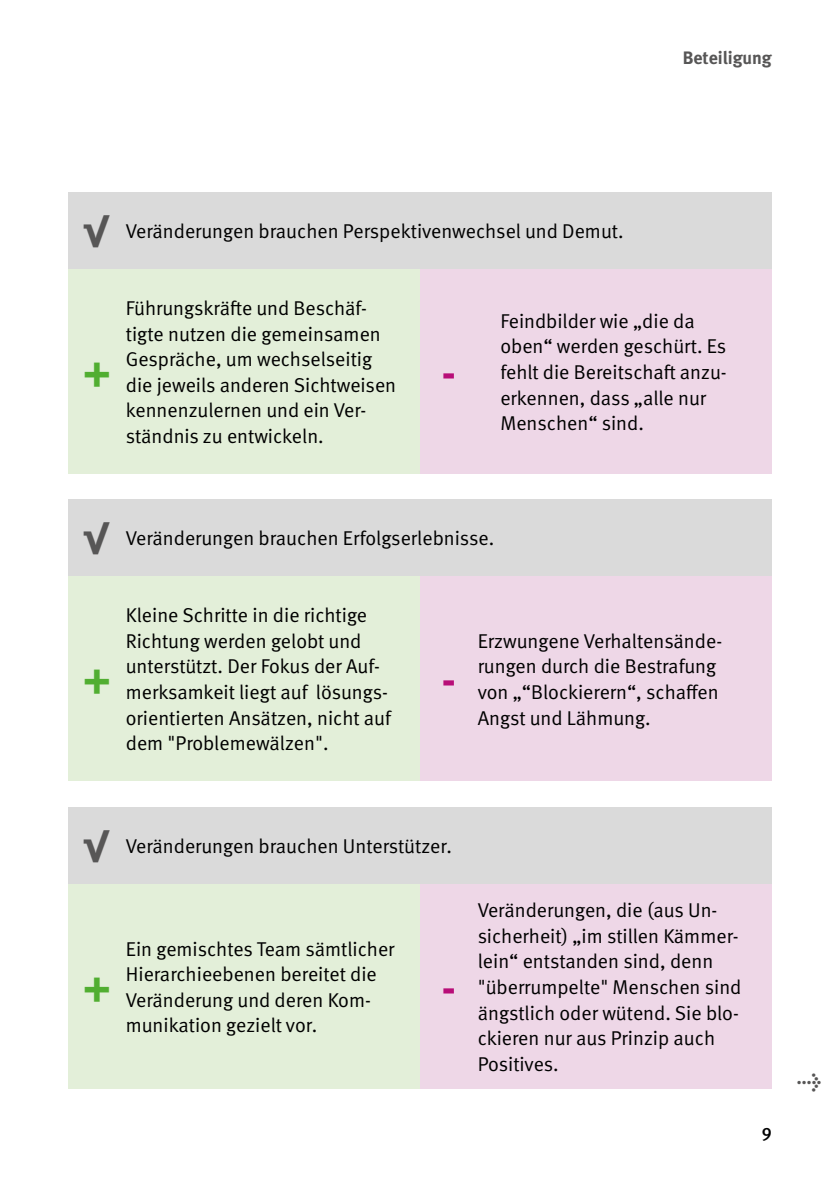
<style>
.page{position:relative;width:840px;height:1191px;background:#fff}
.page>*{position:absolute;margin:0;border:0;box-sizing:border-box;transform-origin:0 0}
._10pt_Fließtext{font:700 44px "DGUV Meta";color:#575656}
._10pt_Fließtext-2{font:700 44px "DGUV Meta";color:#51ae31}
._10pt_Fließtext-3{font:700 44px "DGUV Meta";color:#b80d78}
._10pt_Fließtext-4{font:20px/25.6px "DGUV Meta";color:#000}
.t1{font:700 20px "DGUV Meta";color:#575656}
.t2{font:700 18px "DGUV Meta";color:#575656}
.t3{font:500 18px "DGUV Meta";color:#000}
</style>
<div class="page">
<div style="left:68px;top:192px;width:703px;height:77px;background:#dadada"></div>
<div style="left:68px;top:269px;width:352px;height:205px;background:#e3efd9"></div>
<div style="left:420px;top:269px;width:351px;height:205px;background:#eed7e7"></div>
<div style="left:68px;top:499px;width:703px;height:77px;background:#dadada"></div>
<div style="left:68px;top:576px;width:352px;height:205px;background:#e3efd9"></div>
<div style="left:420px;top:576px;width:351px;height:205px;background:#eed7e7"></div>
<div style="left:68px;top:807px;width:703px;height:77px;background:#dadada"></div>
<div style="left:68px;top:884px;width:352px;height:205px;background:#e3efd9"></div>
<div style="left:420px;top:884px;width:351px;height:205px;background:#eed7e7"></div>
<p class="t2" style="left:682px;top:47px;width:91px">Beteiligung</p>
<p class="_10pt_Fließtext" style="left:84px;top:206px;width:27px">√</p>
<p class="_10pt_Fließtext-4" style="left:126px;top:219px;width:499px">Veränderungen brauchen Perspektivenwechsel und Demut.</p>
<p class="_10pt_Fließtext-4" style="left:126px;top:296px;width:272px">Führungskräfte und Beschäf&shy;tigte nutzen die gemeinsamen<br>Gespräche, um wechselseitig die jeweils anderen Sichtweisen kennenzulernen und ein Ver&shy;ständnis zu entwickeln.</p>
<p class="_10pt_Fließtext-2" style="left:83px;top:346px;width:29px">+</p>
<p class="_10pt_Fließtext-3" style="left:441px;top:346px;width:16px">-</p>
<p class="_10pt_Fließtext-4" style="left:500px;top:308px;width:228px">Feindbilder wie „die da oben“ werden geschürt. Es fehlt die Bereitschaft anzu&shy;erkennen, dass „alle nur<br>Menschen“ sind.</p>
<p class="_10pt_Fließtext" style="left:84px;top:513px;width:27px">√</p>
<p class="_10pt_Fließtext-4" style="left:126px;top:526px;width:370px">Veränderungen brauchen Erfolgserlebnisse.</p>
<p class="_10pt_Fließtext-4" style="left:126px;top:603px;width:266px">Kleine Schritte in die richtige<br>Richtung werden gelobt und unterstützt. Der Fokus der Auf&shy;merksamkeit liegt auf lösungs&shy;orientierten Ansätzen, nicht auf dem "Problemewälzen".</p>
<p class="_10pt_Fließtext-2" style="left:83px;top:654px;width:29px">+</p>
<p class="_10pt_Fließtext-3" style="left:441px;top:654px;width:16px">-</p>
<p class="_10pt_Fließtext-4" style="left:477px;top:628px;width:246px">Erzwungene Verhaltensände&shy;rungen durch die Bestrafung von „“Blockierern“, schaffen<br>Angst und Lähmung.</p>
<p class="_10pt_Fließtext" style="left:84px;top:820px;width:27px">√</p>
<p class="_10pt_Fließtext-4" style="left:126px;top:834px;width:327px">Veränderungen brauchen Unterstützer.</p>
<p class="_10pt_Fließtext-4" style="left:126px;top:936px;width:270px">Ein gemischtes Team sämtlicher<br>Hierarchieebenen bereitet die<br>Veränderung und deren Kom&shy;munikation gezielt vor.</p>
<p class="_10pt_Fließtext-2" style="left:83px;top:961px;width:29px">+</p>
<p class="_10pt_Fließtext-3" style="left:441px;top:961px;width:16px">-</p>
<p class="_10pt_Fließtext-4" style="left:477px;top:898px;width:265px">Veränderungen, die (aus Un&shy;sicherheit) „im stillen Kämmer&shy;lein“ entstanden sind, denn "überrumpelte" Menschen sind ängstlich oder wütend. Sie blo&shy;ckieren nur aus Prinzip auch<br>Positives.</p>
<p class="t3" style="left:761px;top:1123px;width:12px">9</p>
<p class="t1" style="left:796px;top:1069px;width:26px">→</p>
</div>
